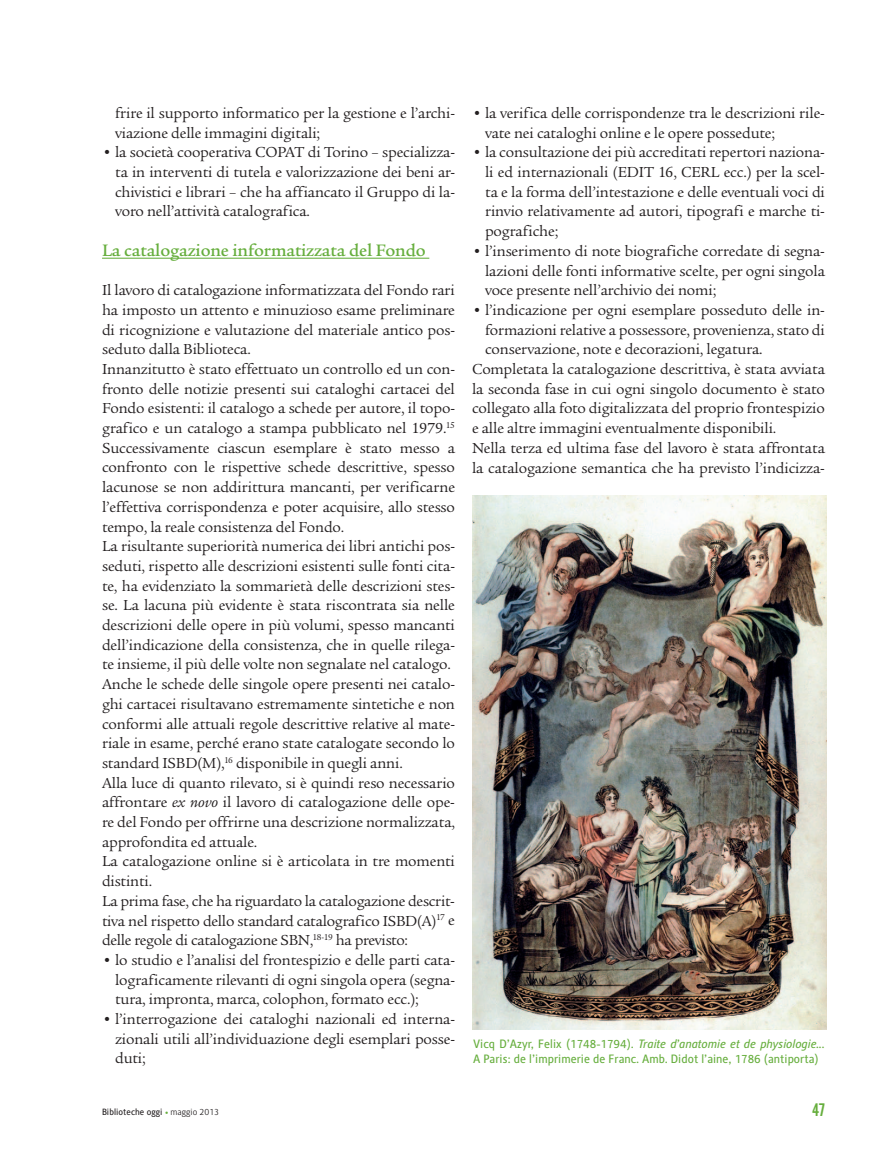
<style>
.page{position:relative;width:893px;height:1149px;background:#fff}
.page>*{position:absolute;margin:0;border:0;box-sizing:border-box;transform-origin:0 0}
.t1{font:500 18px "Legacy Ser ITC";letter-spacing:-.01em;color:#66ae3d}
.t2{font:18px "Alternate Gothic No 2 BT";color:#66ae3d}
.t3{font:15.75px/19.6px "Legacy Ser ITC";letter-spacing:-.01em;color:#231f20;text-align:justify}
.t4{font:12px/14.4px "Alber";color:#66ae3d}
.t5{font:9px "Alber";color:#231f20}
.s1{font-style:italic}
.s2{font-weight:700;font-style:italic;color:#66ae3d}
.s3{font-weight:300}
</style>
<div class="page">
<hr style="left:102px;top:257px;width:327px;height:2px;background:#66ae3d">
<img style="left:472px;top:495px;width:354px;height:534px">
<p class="t3" style="left:115px;top:103px;width:341px">frire il supporto informatico per la gestione e l’archi&shy;viazione delle immagini digitali;</p>
<p class="t3" style="left:115px;top:143px;width:341px;text-indent:-13px">• la società cooperativa COPAT di Torino – specializza&shy;ta in interventi di tutela e valorizzazione dei beni ar&shy;chivistici e librari – che ha affiancato il Gruppo di la&shy;voro nell’attività catalografica.</p>
<p class="t1" style="left:102px;top:240px;width:325px">La catalogazione informatizzata del Fondo</p>
<p class="t3" style="left:102px;top:280px;width:354px;text-align:left">Il lavoro di catalogazione informatizzata del Fondo rari ha imposto un attento e minuzioso esame preliminare di ricognizione e valutazione del materiale antico pos&shy;seduto dalla Biblioteca.<br>Innanzitutto è stato effettuato un controllo ed un con&shy;fronto delle notizie presenti sui cataloghi cartacei del Fondo esistenti: il catalogo a schede per autore, il topo&shy;grafico e un catalogo a stampa pubblicato nel 1979.<sup>15<br></sup>Successivamente ciascun esemplare è stato messo a confronto con le rispettive schede descrittive, spesso lacunose se non addirittura mancanti, per verificarne l’effettiva corrispondenza e poter acquisire, allo stesso tempo, la reale consistenza del Fondo.<br>La risultante superiorità numerica dei libri antichi pos&shy;seduti, rispetto alle descrizioni esistenti sulle fonti cita&shy;te, ha evidenziato la sommarietà delle descrizioni stes&shy;se. La lacuna più evidente è stata riscontrata sia nelle descrizioni delle opere in più volumi, spesso mancanti dell’indicazione della consistenza, che in quelle rilega&shy;te insieme, il più delle volte non segnalate nel catalogo.<br>Anche le schede delle singole opere presenti nei catalo&shy;ghi cartacei risultavano estremamente sintetiche e non conformi alle attuali regole descrittive relative al mate&shy;riale in esame, perché erano state catalogate secondo lo standard ISBD(M),<sup>16</sup> disponibile in quegli anni.<br>Alla luce di quanto rilevato, si è quindi reso necessario affrontare <span class="s1">ex novo</span> il lavoro di catalogazione delle ope&shy;re del Fondo per offrirne una descrizione normalizzata, approfondita ed attuale.<br>La catalogazione online si è articolata in tre momenti distinti.<br>La prima fase, che ha riguardato la catalogazione descrit&shy;tiva nel rispetto dello standard catalografico ISBD(A)<sup>17</sup> e delle regole di catalogazione SBN,<sup>18-19</sup> ha previsto:</p>
<p class="t3" style="left:115px;top:949px;width:341px;text-indent:-13px">• lo studio e l’analisi del frontespizio e delle parti cata&shy;lograficamente rilevanti di ogni singola opera (segna&shy;tura, impronta, marca, colophon, formato ecc.);</p>
<p class="t3" style="left:115px;top:1008px;width:341px;text-indent:-13px">• l’interrogazione dei cataloghi nazionali ed interna&shy;zionali utili all’individuazione degli esemplari posse&shy;duti;</p>
<p class="t3" style="left:485px;top:103px;width:341px;text-indent:-13px">• la verifica delle corrispondenze tra le descrizioni rile&shy;vate nei cataloghi online e le opere possedute;</p>
<p class="t3" style="left:485px;top:143px;width:341px;text-indent:-13px">• la consultazione dei più accreditati repertori naziona&shy;li ed internazionali (EDIT 16, CERL ecc.) per la scel&shy;ta e la forma dell’intestazione e delle eventuali voci di rinvio relativamente ad autori, tipografi e marche ti&shy;pografiche;</p>
<p class="t3" style="left:485px;top:241px;width:341px;text-indent:-13px">• l’inserimento di note biografiche corredate di segna&shy;lazioni delle fonti informative scelte, per ogni singola voce presente nell’archivio dei nomi;</p>
<p class="t3" style="left:472px;top:300px;width:354px">• l’indicazione per ogni esemplare posseduto delle in-</p>
<p class="t3" style="left:485px;top:320px;width:341px">formazioni relative a possessore, provenienza, stato di</p>
<p class="t3" style="left:485px;top:339px;width:279px">conservazione, note e decorazioni, legatura.</p>
<p class="t3" style="left:472px;top:359px;width:354px">Completata la catalogazione descrittiva, è stata avviata</p>
<p class="t3" style="left:472px;top:379px;width:354px">la seconda fase in cui ogni singolo documento è stato</p>
<p class="t3" style="left:472px;top:398px;width:354px">collegato alla foto digitalizzata del proprio frontespizio</p>
<p class="t3" style="left:472px;top:418px;width:306px">e alle altre immagini eventualmente disponibili.</p>
<p class="t3" style="left:472px;top:438px;width:354px">Nella terza ed ultima fase del lavoro è stata affrontata</p>
<p class="t3" style="left:472px;top:458px;width:354px">la catalogazione semantica che ha previsto l’indicizza-</p>
<p class="t4" style="left:473px;top:1036px;width:353px">Vicq D’Azyr, Felix (1748-1794). <span class="s1">Traite d’anatomie et de physiologie...<br></span>A Paris: de l’imprimerie de Franc. Amb. Didot l’aine, 1786 (antiporta)</p>
<p class="t5" style="left:102px;top:1106px;width:119px">Biblioteche oggi <span class="s2">•</span> <span class="s3">maggio 2013</span></p>
<p class="t2" style="left:812px;top:1099px;width:14px">47</p>
</div>
